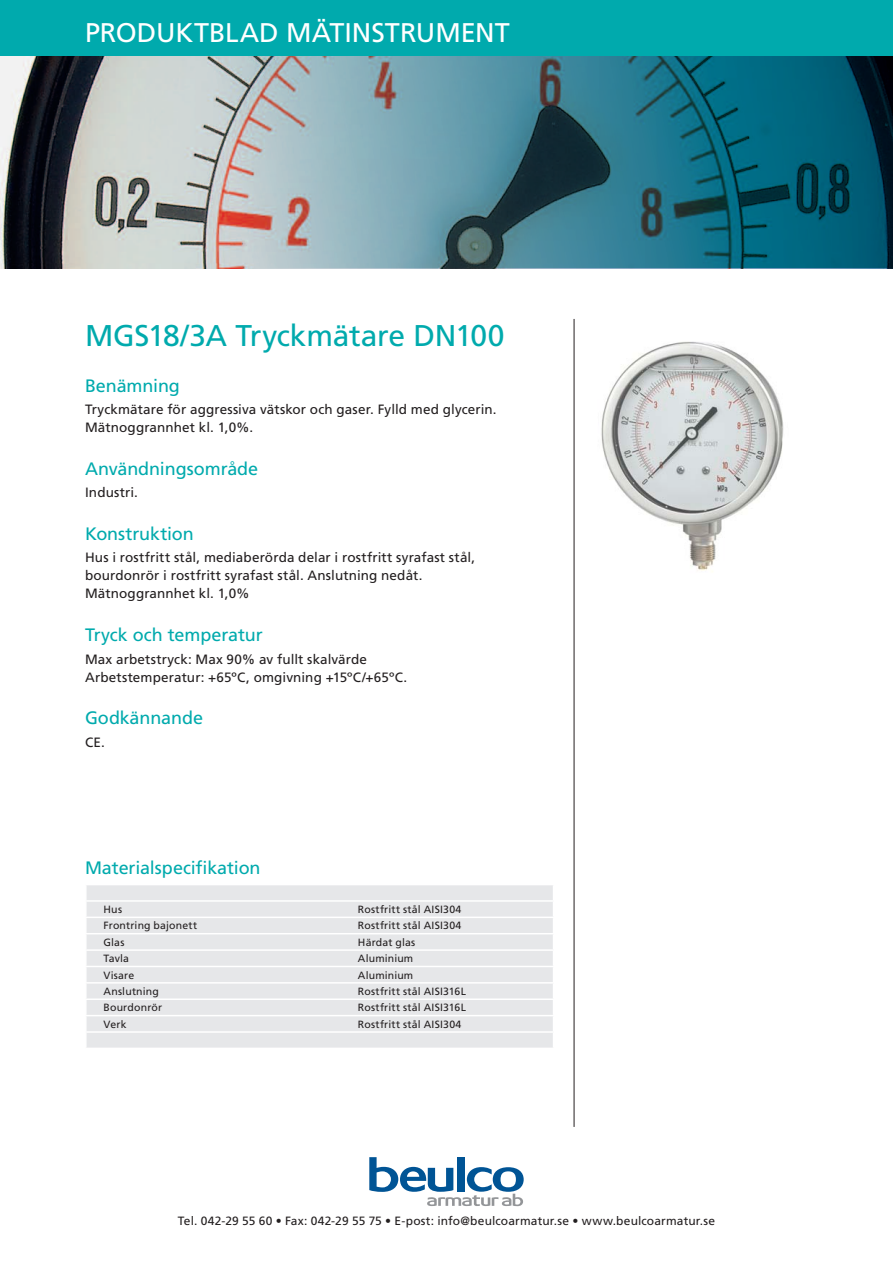
<style>
.page{position:relative;width:893px;height:1263px;background:#fff}
.page>*{position:absolute;margin:0;border:0;box-sizing:border-box;transform-origin:0 0}
.Artikelgrupp{font:30px "Frutiger LT Std";letter-spacing:-.01em;color:#00aaad}
.Produktgruppsrubrik{font:27px "Frutiger LT Std";color:#fff}
.Mellanrubrik{font:18px "Frutiger LT Std";letter-spacing:-.005em;color:#00aaad}
.Materialspecrubrik{font:18px "Frutiger LT Std";letter-spacing:-.01em;color:#00aaad}
.Brödtext{font:13.5px "Frutiger LT Std";letter-spacing:.01em;color:#231f20}
.Adresstext{font:12px "Frutiger LT Std";letter-spacing:.01em;color:#231f20}
.MaterialspecText{font:10.5px "Frutiger LT Std";letter-spacing:.02em;color:#231f20}
</style>
<div class="page">
<svg style="left:0;top:55px;width:893px;height:213px;background:#638e98"></svg>
<div style="left:0;top:0;width:893px;height:55px;background:#00aaad"></div>
<svg style="left:369px;top:1157px;width:155px;height:49px"></svg>
<hr style="left:574px;top:319px;width:1px;height:808px;background:#231f20">
<div style="left:87px;top:885px;width:466px;height:163px;background:#e6e7e9"></div>
<hr style="left:85px;top:900px;width:469px;height:2px;background:#fff">
<hr style="left:85px;top:916px;width:469px;height:2px;background:#fff">
<hr style="left:85px;top:933px;width:469px;height:1px;background:#fff">
<hr style="left:85px;top:949px;width:469px;height:2px;background:#fff">
<hr style="left:85px;top:966px;width:469px;height:1px;background:#fff">
<hr style="left:85px;top:982px;width:469px;height:1px;background:#fff">
<hr style="left:85px;top:998px;width:469px;height:2px;background:#fff">
<hr style="left:85px;top:1015px;width:469px;height:1px;background:#fff">
<hr style="left:85px;top:1031px;width:469px;height:2px;background:#fff">
<svg style="left:86px;top:885px;width:1px;height:163px"></svg>
<img style="left:601px;top:341px;width:183px;height:231px">
<p class="Produktgruppsrubrik" style="left:85px;top:16px;width:319px">PRODUKTBLAD Mätinstrume</p>
<p class="Produktgruppsrubrik" style="left:475px;top:16px;width:32px">nt</p>
<p class="Artikelgrupp" style="left:85px;top:318px;width:421px">MGS18/3A Tryckmätare DN100</p>
<p class="Mellanrubrik" style="left:85px;top:375px;width:96px">Benämning</p>
<p class="Brödtext" style="left:85px;top:402px;width:413px">Tryckmätare för aggressiva vätskor och gaser. Fylld med glycerin.</p>
<p class="Brödtext" style="left:85px;top:420px;width:170px">Mätnoggrannhet kl. 1,0%.</p>
<p class="Mellanrubrik" style="left:85px;top:458px;width:175px">Användningsområde</p>
<p class="Brödtext" style="left:85px;top:485px;width:54px">I ndustri.</p>
<p class="Mellanrubrik" style="left:85px;top:523px;width:110px">Konstruktion</p>
<p class="Brödtext" style="left:85px;top:550px;width:392px">Hus i rostfritt stål, mediaberörda delar i rostfritt syrafast stål,</p>
<p class="Brödtext" style="left:85px;top:568px;width:339px">bourdonrör i rostfritt syrafast stål. Anslutning nedåt.</p>
<p class="Brödtext" style="left:85px;top:586px;width:166px">Mätnoggrannhet kl. 1,0%</p>
<p class="Mellanrubrik" style="left:85px;top:624px;width:179px">Tryck och temperatur</p>
<p class="Brödtext" style="left:85px;top:651px;width:284px">Max arbetstryck: Max 90% av fullt skalvärde</p>
<p class="Brödtext" style="left:85px;top:669px;width:324px">Arbetstemperatur: +65ºC, omgivning +15ºC/+65ºC.</p>
<p class="Mellanrubrik" style="left:85px;top:708px;width:120px">Godkännande</p>
<p class="Brödtext" style="left:85px;top:734px;width:21px">CE.</p>
<p class="Materialspecrubrik" style="left:85px;top:857px;width:177px">Materialspecifikation</p>
<p class="MaterialspecText" style="left:104px;top:903px;width:20px">Hus</p>
<p class="MaterialspecText" style="left:358px;top:903px;width:105px">Rostfritt stål AISI 304</p>
<p class="MaterialspecText" style="left:104px;top:920px;width:95px">Frontring bajonett</p>
<p class="MaterialspecText" style="left:358px;top:920px;width:105px">Rostfritt stål AISI 304</p>
<p class="MaterialspecText" style="left:104px;top:936px;width:22px">Glas</p>
<p class="MaterialspecText" style="left:358px;top:936px;width:59px">Härdat glas</p>
<p class="MaterialspecText" style="left:104px;top:952px;width:27px">Tavla</p>
<p class="MaterialspecText" style="left:358px;top:952px;width:57px">Aluminium</p>
<p class="MaterialspecText" style="left:104px;top:969px;width:32px">Visare</p>
<p class="MaterialspecText" style="left:358px;top:969px;width:57px">Aluminium</p>
<p class="MaterialspecText" style="left:104px;top:985px;width:57px">Anslutning</p>
<p class="MaterialspecText" style="left:358px;top:985px;width:109px">Rostfritt stål AISI 316L</p>
<p class="MaterialspecText" style="left:104px;top:1001px;width:60px">Bourdonrör</p>
<p class="MaterialspecText" style="left:358px;top:1001px;width:109px">Rostfritt stål AISI 316L</p>
<p class="MaterialspecText" style="left:104px;top:1018px;width:24px">Verk</p>
<p class="MaterialspecText" style="left:358px;top:1018px;width:105px">Rostfritt stål AISI 304</p>
<p class="Adresstext" style="left:178px;top:1214px;width:539px">Tel. 042-29 55 60 • Fax: 042-29 55 75 • E-post: info@beulcoarmatur.se • www.beulcoarmatur.se</p>
</div>
